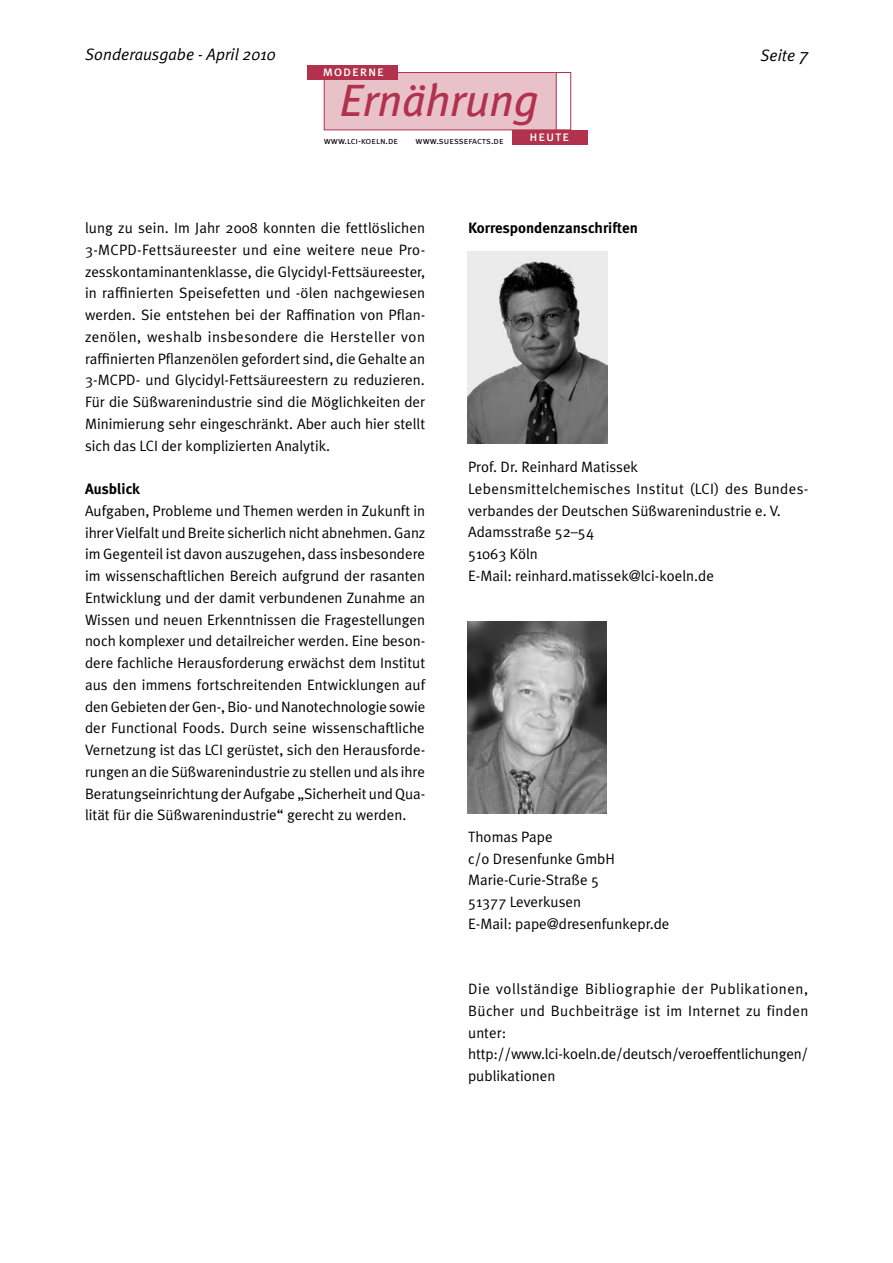
<style>
.page{position:relative;width:893px;height:1263px;background:#fff}
.page>*{position:absolute;margin:0;border:0;box-sizing:border-box;transform-origin:0 0}
.t1{font:italic 45.3px "Meta Plus";color:#b2314c}
.t2{font:italic 16.5px "Meta Plus Normal";color:#000}
.t3{font:15px/21.8px "Meta Plus Normal";color:#000}
.t4{font:15px/21.8px "Meta Plus Normal";letter-spacing:.025em;color:#000}
.t5{font:700 15px "Meta Plus";color:#000}
.t6{font:14.25px "Meta Plus Book Caps";letter-spacing:.055em;color:#fff}
.t7{font:9.6px "Meta Plus Normal Caps";color:#000}
.s1{font-size:18px}
</style>
<div class="page">
<div style="left:512px;top:130px;width:75px;height:15px;background:#b2314c"></div>
<div style="left:324px;top:72px;width:241px;height:58px;background:#e8c1c9;border:1px solid #b2314c"></div>
<div style="left:556px;top:72px;width:15px;height:58px;background:#fff;border:1px solid #b2314c"></div>
<div style="left:308px;top:65px;width:90px;height:15px;background:#b2314c"></div>
<img style="left:468px;top:252px;width:139px;height:191px">
<img style="left:468px;top:622px;width:139px;height:191px">
<p class="t2" style="left:85px;top:45px;width:192px">Sonderausgabe - April 2010</p>
<p class="t2" style="left:760px;top:46px;width:50px">Seite <span class="s1">7</span></p>
<p class="t6" style="left:323px;top:63px;width:63px">moderne</p>
<h1 class="t1" style="left:339px;top:74px;width:201px">Ernährung</h1>
<p class="t7" style="left:324px;top:135px;width:76px">www.lci-koeln.de</p>
<p class="t7" style="left:416px;top:135px;width:90px">www.suessefacts.de</p>
<p class="t6" style="left:530px;top:128px;width:41px">heute</p>
<p class="t3" style="left:85px;top:217px;width:342px;text-align:justify">lung zu sein. Im Jahr 2008 konnten die fettlöslichen 3-MCPD-Fettsäureester und eine weitere neue Pro&shy;zesskontaminantenklasse, die Glycidyl-Fettsäureester, in raffinierten Speisefetten und -ölen nachgewiesen werden. Sie entstehen bei der Raffination von Pflan&shy;zenölen, weshalb insbesondere die Hersteller von raffinierten Pflanzenölen gefordert sind, die Gehalte an 3-MCPD- und Glycidyl-Fettsäureestern zu reduzieren.<br>Für die Süßwarenindustrie sind die Möglichkeiten der Minimierung sehr eingeschränkt. Aber auch hier stellt sich das LCI der komplizierten Analytik.</p>
<p class="t5" style="left:85px;top:480px;width:56px">Ausblick</p>
<p class="t3" style="left:85px;top:499px;width:342px;text-align:justify">Aufgaben, Probleme und Themen werden in Zukunft in ihrer Vielfalt und Breite sicherlich nicht abnehmen. Ganz im Gegenteil ist davon auszugehen, dass insbesondere im wissenschaftlichen Bereich aufgrund der rasanten Entwicklung und der damit verbundenen Zunahme an Wissen und neuen Erkenntnissen die Fragestellungen noch komplexer und detailreicher werden. Eine beson&shy;dere fachliche Herausforderung erwächst dem Institut aus den immens fortschreitenden Entwicklungen auf den Gebieten der Gen-, Bio- und Nanotechnologie sowie der Functional Foods. Durch seine wissenschaftliche Vernetzung ist das LCI gerüstet, sich den Herausforde&shy;rungen an die Süßwarenindustrie zu stellen und als ihre Beratungseinrichtung der Aufgabe „Sicherheit und Qua&shy;lität für die Süßwarenindustrie“ gerecht zu werden.</p>
<p class="t5" style="left:468px;top:219px;width:171px">Korrespondenzanschriften</p>
<p class="t3" style="left:468px;top:456px;width:342px">Prof. Dr. Reinhard Matissek<br>Lebensmittelchemisches Institut (LCI) des Bundes&shy;verbandes der Deutschen Süßwarenindustrie e. V.<br>Adamsstraße 52–54<br>51063 Köln<br>E-Mail: reinhard.matissek@lci-koeln.de</p>
<p class="t3" style="left:468px;top:825px;width:203px">Thomas Pape<br>c/o Dresenfunke GmbH<br>Marie-Curie-Straße 5<br>51377 Leverkusen<br>E-Mail: pape@dresenfunkepr.de</p>
<p class="t4" style="left:468px;top:978px;width:342px">Die vollständige Bibliographie der Publikationen, Bücher und Buchbeiträge ist im Internet zu finden unter: http://www.lci-koeln.de/deutsch/veroeffentlichungen/ publikationen</p>
</div>
